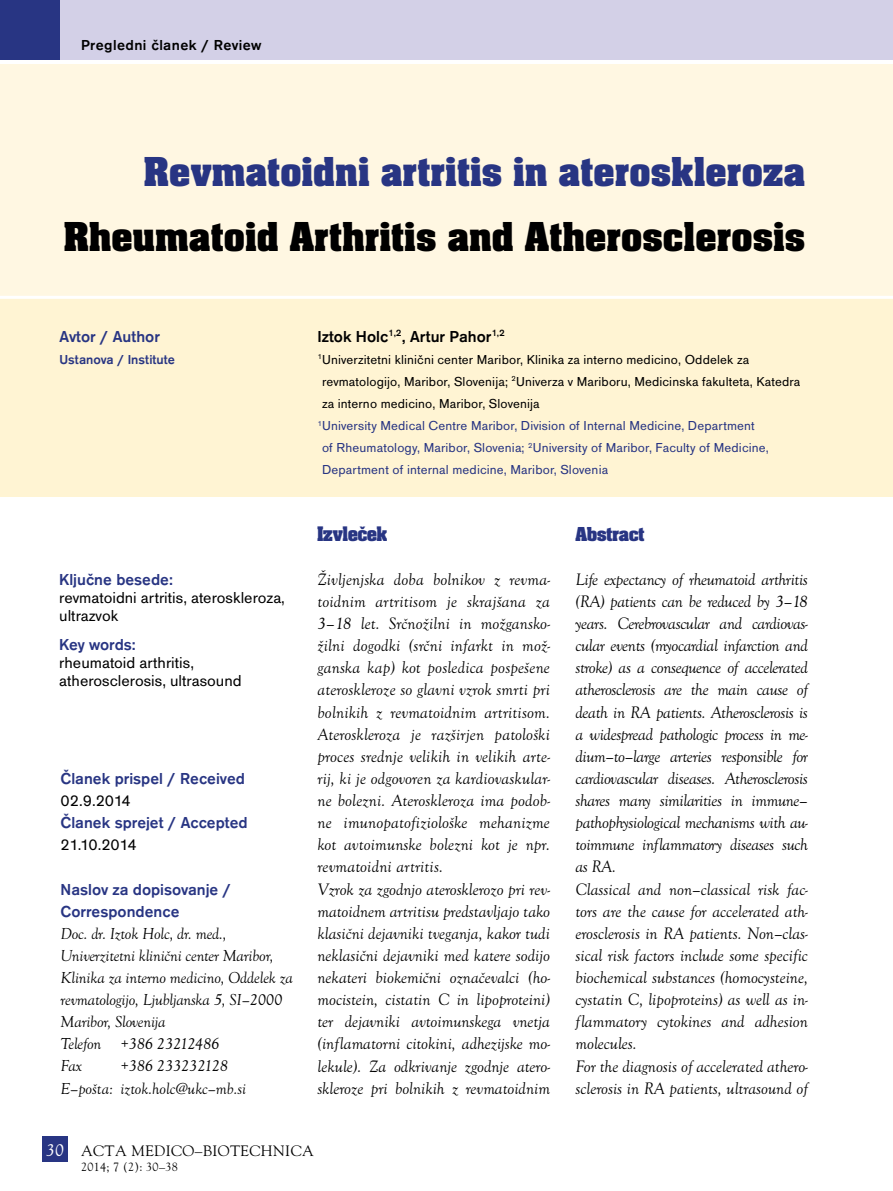
<style>
.page{position:relative;width:893px;height:1191px;background:#fff}
.page>*{position:absolute;margin:0;border:0;box-sizing:border-box;transform-origin:0 0}
.t1{font:700 43.5px "Aachen DCE";color:#000}
.t2{font:700 43.5px "Aachen DCE";color:#283583}
.t3{font:700 21.9px "Aachen PCE";color:#283583;scale:.96 1}
.t4{font:700 21px "Aachen PCE";color:#283583}
.t5{font:italic 17.25px/22px "Goudy Old Sty TCE";color:#000}
.t6{font:italic 17.25px/22px "Goudy Old Sty TCE";letter-spacing:-.02em;color:#000}
.t7{font:italic 16.5px/22px "Goudy Old Sty TCE";letter-spacing:-.01em;color:#000}
.t8{font:500 16.5px/22px "Accius TCE";color:#283583}
.t9{font:16.5px/18px "Accius TCE";color:#000}
.t10{font:500 16.5px "Accius TCE";color:#000}
.t11{font:15px "MM Goudy";letter-spacing:.025em;color:#000}
.t12{font:500 15px "Accius TCE";letter-spacing:.025em;color:#000}
.t13{font:13.5px "Accius TCE";letter-spacing:.01em;color:#283583}
.t14{font:13.5px "Accius TCE";letter-spacing:.01em;color:#000}
.t15{font:500 13.5px "Accius TCE";color:#283583}
.t16{font:12px "MM Goudy";letter-spacing:.025em;color:#000}
.s1{font-family:"Goudy Old Sty TCE";font-style:italic;font-size:18px;color:#fff}
</style>
<div class="page">
<div style="left:0;top:64px;width:893px;height:233px;background:#fff7e2"></div>
<div style="left:0;top:297px;width:893px;height:199px;background:#fff4d3"></div>
<hr style="left:0;top:296px;width:893px;height:3px;background:#fff">
<div style="left:0;top:0;width:893px;height:60px;background:#d3d0e7"></div>
<div style="left:0;top:0;width:60px;height:60px;background:#283583"></div>
<div style="left:42px;top:1135px;width:26px;height:26px;background:#283583"></div>
<p class="t12" style="left:81px;top:36px;width:182px">Pregledni članek / Review</p>
<h1 class="t2" style="left:143px;top:147px;width:663px">Revmatoidni artritis in ateroskleroza</h1>
<h1 class="t1" style="left:63px;top:211px;width:743px">Rheumatoid Arthritis and Atherosclerosis</h1>
<p class="t8" style="left:60px;top:325px;width:102px">Avtor / Author</p>
<p class="t10" style="left:318px;top:327px;width:189px">Iztok Holc<sup>1,2</sup>, Artur Pahor<sup>1,2</sup></p>
<p class="t15" style="left:60px;top:352px;width:117px">Ustanova / Institute</p>
<p class="t14" style="left:318px;top:352px;width:433px"><sup>1</sup>Univerzitetni klinični center Maribor, Klinika za interno medicino, Oddelek za</p>
<p class="t14" style="left:322px;top:374px;width:480px">revmatologijo, Maribor, Slovenija; <sup>2</sup>Univerza v Mariboru, Medicinska fakulteta, Katedra</p>
<p class="t14" style="left:322px;top:396px;width:219px">za interno medicino, Maribor, Slovenija</p>
<p class="t13" style="left:318px;top:418px;width:439px"><sup>1</sup>University Medical Centre Maribor, Division of Internal Medicine, Department</p>
<p class="t13" style="left:322px;top:440px;width:448px">of Rheumatology, Maribor, Slovenia; <sup>2</sup>University of Maribor, Faculty of Medicine,</p>
<p class="t13" style="left:322px;top:462px;width:288px">Department of internal medicine, Maribor, Slovenia</p>
<p class="t8" style="left:59px;top:568px;width:115px">Ključne besede:</p>
<p class="t9" style="left:59px;top:588px;width:227px">revmatoidni artritis, ateroskleroza, ultrazvok</p>
<p class="t8" style="left:59px;top:634px;width:78px">Key words:</p>
<p class="t9" style="left:59px;top:654px;width:184px">rheumatoid arthritis, atherosclerosis, ultrasound</p>
<p class="t8" style="left:61px;top:767px;width:186px">Članek prispel / Received</p>
<p class="t9" style="left:61px;top:792px;width:72px">02.9.2014</p>
<p class="t8" style="left:61px;top:812px;width:189px">Članek sprejet / Accepted</p>
<p class="t9" style="left:61px;top:836px;width:77px">21.10.2014</p>
<p class="t8" style="left:61px;top:878px;width:172px">Naslov za dopisovanje /<br>Correspondence</p>
<p class="t7" style="left:61px;top:922px;width:234px">Doc. dr. Iztok Holc, dr. med.,<br>Univerzitetni klinični center Maribor,<br>Klinika za interno medicino, Oddelek za revmatologijo, Ljubljanska 5, SI–2000<br>Maribor, Slovenija<br>Telefon +386 23212486<br>Fax</p>
<p class="t7" style="left:61px;top:1055px;width:187px;text-indent:60px">+386 233232128<br>E–pošta: iztok.holc@ukc–mb.si</p>
<p class="t3" style="left:317px;top:522px;width:74px">Izvleček</p>
<p class="t5" style="left:317px;top:568px;width:234px">Življenjska doba bolnikov z revma&shy;toidnim artritisom je skrajšana za 3–18 let. Srčnožilni in možgansko&shy;žilni dogodki (srčni infarkt in mož&shy;ganska kap) kot posledica pospešene ateroskleroze so glavni vzrok smrti pri bolnikih z revmatoidnim artritisom.<br>Ateroskleroza je razširjen patološki proces srednje velikih in velikih arte&shy;rij, ki je odgovoren za kardiovaskular&shy;ne bolezni. Ateroskleroza ima podob&shy;ne imunopatofiziološke mehanizme kot avtoimunske bolezni kot je npr. revmatoidni artritis.<br>Vzrok za zgodnjo aterosklerozo pri rev&shy;matoidnem artritisu predstavljajo tako klasični dejavniki tveganja, kakor tudi neklasični dejavniki med katere sodijo nekateri biokemični označevalci (ho&shy;mocistein, cistatin C in lipoproteini) ter dejavniki avtoimunskega vnetja (inflamatorni citokini, adhezijske mo&shy;lekule). Za odkrivanje zgodnje atero&shy;skleroze pri bolnikih z revmatoidnim</p>
<p class="t11" style="left:46px;top:1141px;width:269px"><span class="s1">30</span> ACTA MEDICO–BIOTECHNICA</p>
<p class="t16" style="left:81px;top:1159px;width:98px">2014; 7 (2): 30–38</p>
<p class="t4" style="left:575px;top:523px;width:70px">Abstract</p>
<p class="t6" style="left:575px;top:568px;width:234px">Life expectancy of rheumatoid arthritis (RA) patients can be reduced by 3–18 years. Cerebrovascular and cardiovas&shy;cular events (myocardial infarction and stroke) as a consequence of accelerated atherosclerosis are the main cause of death in RA patients. Atherosclerosis is a widespread pathologic process in me&shy;dium–to–large arteries responsible for cardiovascular diseases. Atherosclerosis shares many similarities in immune– pathophysiological mechanisms with au&shy;toimmune inflammatory diseases such as RA.<br>Classical and non–classical risk fac&shy;tors are the cause for accelerated ath&shy;erosclerosis in RA patients. Non–clas&shy;sical risk factors include some specific biochemical substances (homocysteine, cystatin C, lipoproteins) as well as in&shy;flammatory cytokines and adhesion molecules.<br>For the diagnosis of accelerated athero&shy;sclerosis in RA patients, ultrasound of</p>
</div>
